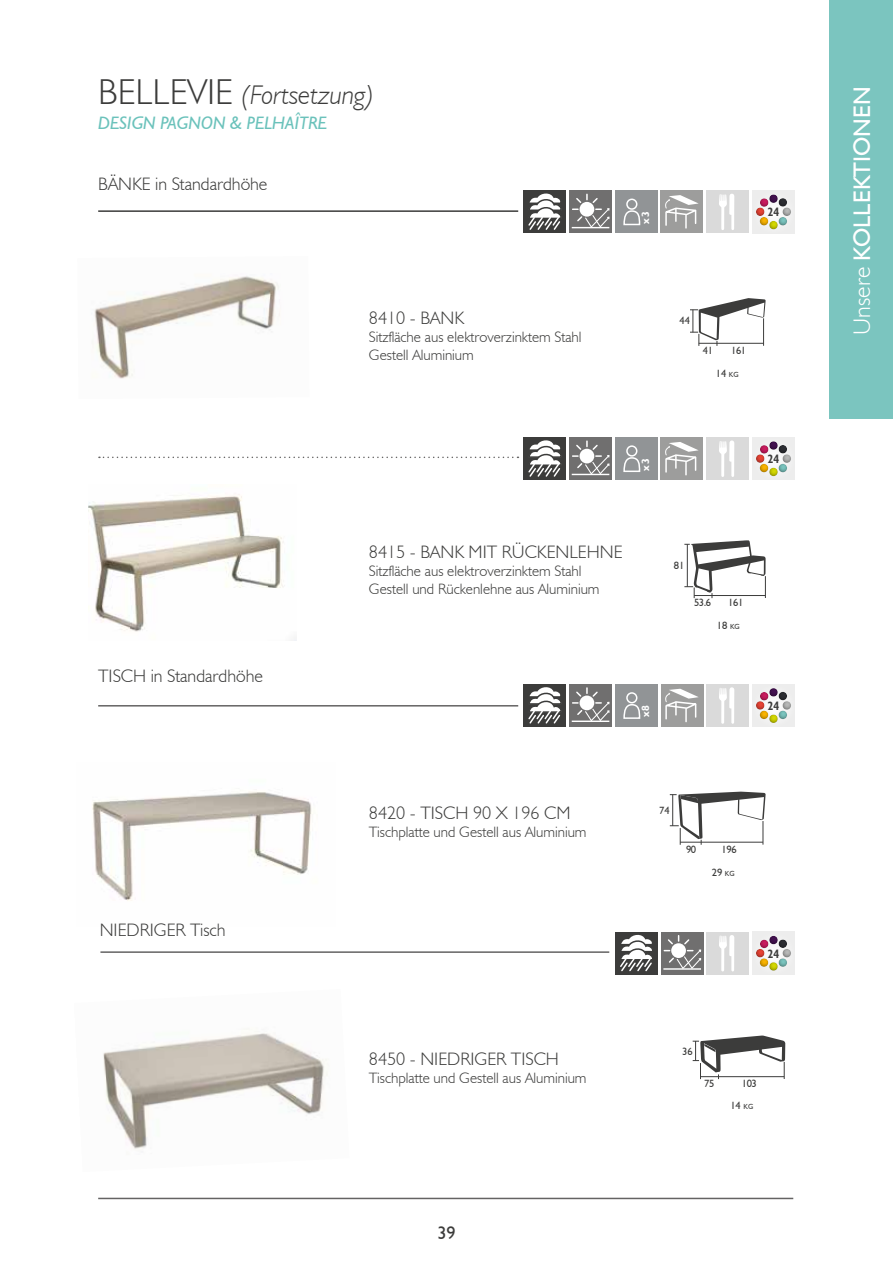
<style>
.page{position:relative;width:893px;height:1263px;background:#fff}
.page>*{position:absolute;margin:0;border:0;box-sizing:border-box;transform-origin:0 0}
.t1{font:italic 300 27px "Humanist 521 BT";color:#3c3c3b}
.t2{font:24px "Humanist 521 BT";color:#fff}
.t3{font:300 18px "Humanist 521 BT";color:#3c3c3b}
.t4{font:italic 18px "Humanist 521 BT";color:#6bc2bb}
.t5{font:18px "Humanist 521 BT";color:#3c3c3b}
.t6{font:300 15px/18px "Humanist 521 BT";color:#3c3c3b}
.t7{font:700 condensed 12px "Humanist 521 BT";color:#3c3c3b}
.t8{font:10.5px/22.8px "Humanist 521 BT";letter-spacing:-.04em;color:#3c3c3b}
.t9{font:700 10.5px "Humanist 521 BT";color:#fff}
.s1{font-style:normal;font-size:36px}
.s2{font-size:7.35px}
.s3{font-weight:300}
</style>
<div class="page">
<div style="left:829px;top:0;width:64px;height:418px;background:#7bc5bf"></div>
<hr style="left:98px;top:210px;width:420px;height:2px;background:#3c3c3b">
<hr style="left:98px;top:1198px;width:695px;height:1px;background:#646363">
<img style="left:92px;top:276px;width:188px;height:103px">
<img style="left:89px;top:495px;width:208px;height:146px">
<svg style="left:690px;top:298px;width:76px;height:48px"></svg>
<div style="left:524px;top:191px;width:42px;height:42px;background:#3c3c3b"></div>
<svg style="left:528px;top:193px;width:33px;height:37px"></svg>
<div style="left:569px;top:191px;width:43px;height:42px;background:#706f6f"></div>
<svg style="left:573px;top:194px;width:37px;height:34px"></svg>
<hr style="left:572px;top:227px;width:37px;height:1px;background:#fff">
<div style="left:661px;top:191px;width:42px;height:42px;background:#9d9d9c"></div>
<svg style="left:660px;top:195px;width:39px;height:33px"></svg>
<div style="left:615px;top:191px;width:42px;height:42px;background:#919496"></div>
<svg style="left:623px;top:198px;width:18px;height:28px"></svg>
<img style="left:92px;top:791px;width:220px;height:110px">
<hr style="left:98px;top:705px;width:420px;height:1px;background:#646363">
<div style="left:524px;top:684px;width:42px;height:43px;background:#3c3c3b"></div>
<svg style="left:528px;top:687px;width:33px;height:37px"></svg>
<div style="left:569px;top:684px;width:43px;height:43px;background:#706f6f"></div>
<svg style="left:573px;top:688px;width:37px;height:33px"></svg>
<hr style="left:572px;top:720px;width:37px;height:2px;background:#fff">
<div style="left:661px;top:684px;width:42px;height:43px;background:#9d9d9c"></div>
<svg style="left:665px;top:689px;width:34px;height:33px"></svg>
<svg style="left:670px;top:792px;width:96px;height:53px"></svg>
<div style="left:615px;top:684px;width:42px;height:43px;background:#919496"></div>
<svg style="left:623px;top:692px;width:18px;height:27px"></svg>
<svg style="left:99px;top:457px;width:419px;height:1px"></svg>
<svg style="left:684px;top:540px;width:82px;height:58px"></svg>
<div style="left:524px;top:437px;width:42px;height:43px;background:#3c3c3b"></div>
<svg style="left:528px;top:440px;width:33px;height:37px"></svg>
<div style="left:569px;top:437px;width:43px;height:43px;background:#706f6f"></div>
<svg style="left:573px;top:441px;width:37px;height:34px"></svg>
<hr style="left:572px;top:474px;width:37px;height:1px;background:#fff">
<div style="left:661px;top:437px;width:42px;height:43px;background:#9d9d9c"></div>
<svg style="left:660px;top:442px;width:39px;height:33px"></svg>
<div style="left:615px;top:437px;width:42px;height:43px;background:#919496"></div>
<svg style="left:623px;top:445px;width:18px;height:27px"></svg>
<div style="left:706px;top:191px;width:43px;height:42px;background:#dadada"></div>
<svg style="left:719px;top:194px;width:15px;height:36px"></svg>
<div style="left:752px;top:191px;width:43px;height:42px;background:#ededed"></div>
<svg style="left:753px;top:194px;width:42px;height:40px"></svg>
<div style="left:706px;top:437px;width:43px;height:43px;background:#dadada"></div>
<svg style="left:719px;top:440px;width:15px;height:37px"></svg>
<div style="left:752px;top:437px;width:43px;height:43px;background:#ededed"></div>
<svg style="left:756px;top:441px;width:35px;height:35px"></svg>
<div style="left:706px;top:684px;width:43px;height:43px;background:#dadada"></div>
<svg style="left:719px;top:687px;width:16px;height:37px"></svg>
<div style="left:752px;top:684px;width:43px;height:43px;background:#ededed"></div>
<svg style="left:756px;top:688px;width:35px;height:35px"></svg>
<img style="left:103px;top:1031px;width:225px;height:118px">
<div style="left:615px;top:932px;width:43px;height:42px;background:#3c3c3b"></div>
<svg style="left:620px;top:934px;width:32px;height:38px"></svg>
<div style="left:661px;top:932px;width:42px;height:42px;background:#706f6f"></div>
<svg style="left:664px;top:936px;width:37px;height:32px"></svg>
<hr style="left:663px;top:968px;width:38px;height:2px;background:#fff">
<svg style="left:693px;top:1035px;width:92px;height:44px"></svg>
<hr style="left:100px;top:951px;width:509px;height:2px;background:#646363">
<div style="left:706px;top:932px;width:43px;height:42px;background:#dadada"></div>
<svg style="left:719px;top:935px;width:15px;height:36px"></svg>
<div style="left:752px;top:932px;width:43px;height:42px;background:#ededed"></div>
<svg style="left:753px;top:936px;width:42px;height:39px"></svg>
<h1 class="t1" style="left:98px;top:78px;width:277px"><span class="s1">BELLEVIE</span> (Fortsetzung)</h1>
<p class="t4" style="left:98px;top:112px;width:231px">DESIGN PAGNON &amp; PELHAÎTRE</p>
<p class="t3" style="left:98px;top:173px;width:171px">BÄNKE in Standardhöhe</p>
<p class="t9" style="left:639px;top:224px;width:14px;rotate:-90deg">x 3</p>
<p class="t7" style="left:768px;top:205px;width:13px">24</p>
<p class="t3" style="left:98px;top:665px;width:166px">TISCH in Standardhöhe</p>
<p class="t3" style="left:369px;top:307px;width:97px">8410 - BANK</p>
<p class="t6" style="left:369px;top:328px;width:214px">Sitzfläche aus elektroverzinktem Stahl<br>Gestell Aluminium</p>
<p class="t8" style="left:679px;top:309px;width:12px">44</p>
<p class="t8" style="left:703px;top:339px;width:12px">41</p>
<p class="t8" style="left:731px;top:339px;width:17px">161</p>
<p class="t8" style="left:716px;top:362px;width:24px">14 <span class="s2">kg</span></p>
<p class="t9" style="left:639px;top:471px;width:14px;rotate:-90deg">x 3</p>
<p class="t7" style="left:768px;top:452px;width:13px">24</p>
<p class="t3" style="left:369px;top:540px;width:255px">8415 - BANK MIT RÜCKENLEHNE</p>
<p class="t6" style="left:369px;top:561px;width:232px">Sitzfläche aus elektroverzinktem Stahl<br>Gestell und Rückenlehne aus Aluminium</p>
<p class="t8" style="left:674px;top:554px;width:12px">81</p>
<p class="t8" style="left:694px;top:591px;width:19px">53.6</p>
<p class="t8" style="left:717px;top:591px;width:28px;text-indent:11px">161<br>18 <span class="s2">kg</span></p>
<p class="t9" style="left:639px;top:717px;width:14px;rotate:-90deg">x 8</p>
<p class="t7" style="left:768px;top:698px;width:13px">24</p>
<p class="t3" style="left:100px;top:918px;width:127px">NIEDRIGER Tisch</p>
<p class="t3" style="left:369px;top:802px;width:203px">8420 - TISCH 90 X 196 CM</p>
<p class="t6" style="left:369px;top:823px;width:219px">Tischplatte und Gestell aus Aluminium</p>
<p class="t8" style="left:659px;top:799px;width:12px">74</p>
<p class="t8" style="left:686px;top:837px;width:12px">90</p>
<p class="t8" style="left:722px;top:837px;width:17px">196</p>
<p class="t8" style="left:712px;top:861px;width:24px">29 <span class="s2">kg</span></p>
<p class="t7" style="left:768px;top:946px;width:13px">24</p>
<p class="t3" style="left:369px;top:1048px;width:191px">8450 - NIEDRIGER TISCH</p>
<p class="t6" style="left:369px;top:1069px;width:219px">Tischplatte und Gestell aus Aluminium</p>
<p class="t8" style="left:682px;top:1040px;width:12px">36</p>
<p class="t8" style="left:704px;top:1072px;width:12px">75</p>
<p class="t8" style="left:730px;top:1072px;width:28px;line-height:22.2px;text-indent:11px">103<br>14 <span class="s2">kg</span></p>
<p class="t5" style="left:437px;top:1222px;width:20px">39</p>
<h2 class="t2" style="left:847px;top:335px;width:250px;rotate:-90deg"><span class="s3">Unsere</span> KOLLEKTIONEN</h2>
</div>
